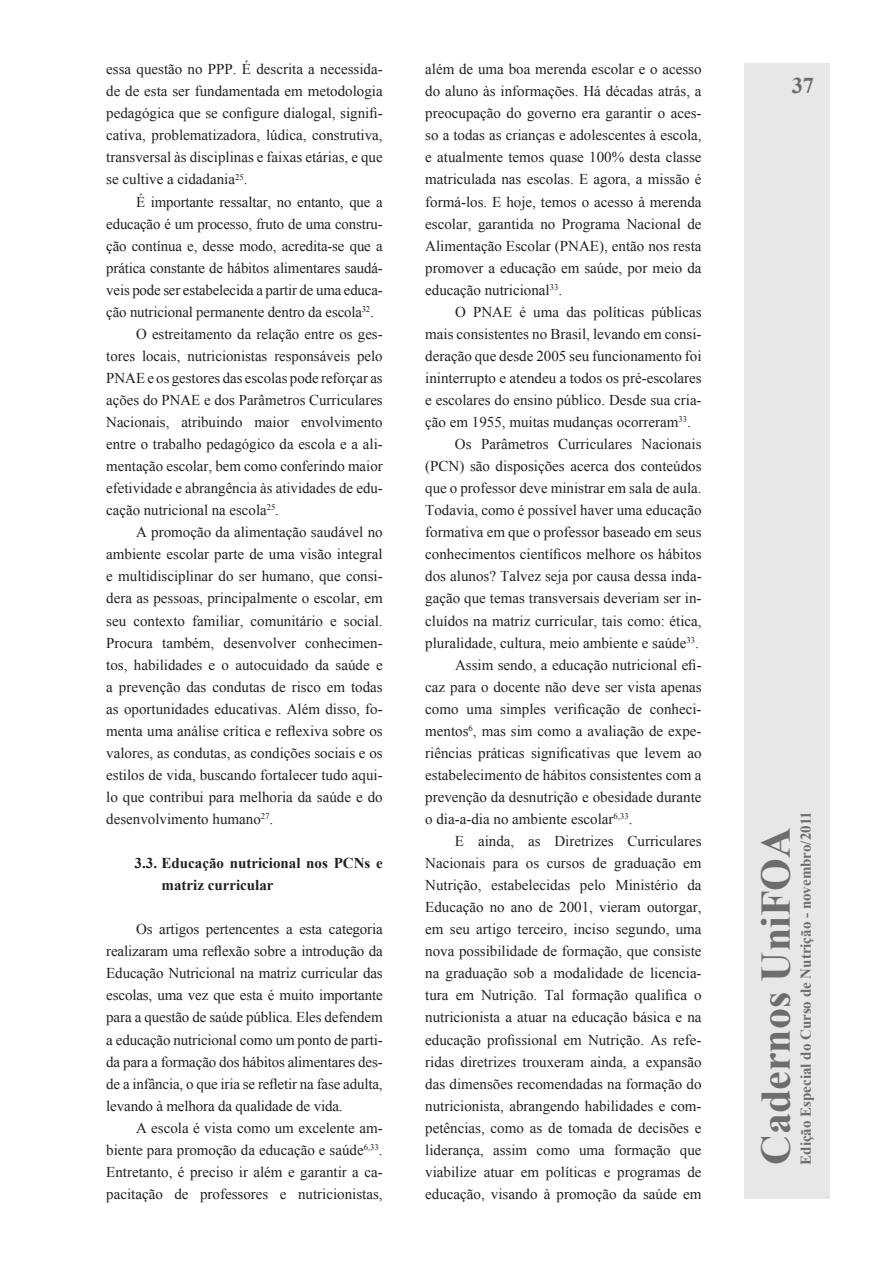
<style>
.page{position:relative;width:893px;height:1263px;background:#fff}
.page>*{position:absolute;margin:0;border:0;box-sizing:border-box;transform-origin:0 0}
.t1{font:700 42px "Times New Roman";color:#6c6d70}
.t2{font:700 22.5px "Times New Roman";color:#6c6d70}
.t3{font:15px/22px "Times New Roman";color:#231f20;text-align:justify}
.t4{font:700 15px/22px "Times New Roman";color:#231f20}
.t5{font:700 15px "Times New Roman";color:#6c6d70}
</style>
<div class="page">
<div style="left:744px;top:64px;width:85px;height:1135px;background:#e6e7e9"></div>
<p class="t3" style="left:106px;top:58px;width:278px">essa questão no PPP. É descrita a necessida&shy;de de esta ser fundamentada em metodologia pedagógica que se configure dialogal, signifi&shy;cativa, problematizadora, lúdica, construtiva, transversal às disciplinas e faixas etárias, e que se cultive a cidadania<sup>25</sup>.</p>
<p class="t3" style="left:136px;top:190px;width:248px">É importante ressaltar, no entanto, que a</p>
<p class="t3" style="left:106px;top:212px;width:278px">educação é um processo, fruto de uma constru-</p>
<p class="t3" style="left:106px;top:234px;width:278px">ção contínua e, desse modo, acredita-se que a</p>
<p class="t3" style="left:106px;top:256px;width:278px">prática constante de hábitos alimentares saudá-</p>
<p class="t3" style="left:106px;top:278px;width:278px">veis pode ser estabelecida a partir de uma educa-</p>
<p class="t3" style="left:106px;top:300px;width:269px">ção nutricional permanente dentro da escola<sup>32</sup>.</p>
<p class="t3" style="left:136px;top:323px;width:248px">O estreitamento da relação entre os ges-</p>
<p class="t3" style="left:106px;top:345px;width:278px">tores locais, nutricionistas responsáveis pelo</p>
<p class="t3" style="left:106px;top:367px;width:278px">PNAE e os gestores das escolas pode reforçar as</p>
<p class="t3" style="left:106px;top:389px;width:278px">ações do PNAE e dos Parâmetros Curriculares</p>
<p class="t3" style="left:106px;top:411px;width:278px">Nacionais, atribuindo maior envolvimento</p>
<p class="t3" style="left:106px;top:433px;width:278px">entre o trabalho pedagógico da escola e a ali-</p>
<p class="t3" style="left:106px;top:455px;width:278px">mentação escolar, bem como conferindo maior</p>
<p class="t3" style="left:106px;top:477px;width:278px">efetividade e abrangência às atividades de edu-</p>
<p class="t3" style="left:106px;top:499px;width:174px">cação nutricional na escola<sup>25</sup>.</p>
<p class="t3" style="left:136px;top:521px;width:248px">A promoção da alimentação saudável no</p>
<p class="t3" style="left:106px;top:543px;width:278px">ambiente escolar parte de uma visão integral</p>
<p class="t3" style="left:106px;top:565px;width:278px">e multidisciplinar do ser humano, que consi-</p>
<p class="t3" style="left:106px;top:587px;width:278px">dera as pessoas, principalmente o escolar, em</p>
<p class="t3" style="left:106px;top:609px;width:278px">seu contexto familiar, comunitário e social.</p>
<p class="t3" style="left:106px;top:631px;width:278px">Procura também, desenvolver conhecimen-</p>
<p class="t3" style="left:106px;top:653px;width:278px">tos, habilidades e o autocuidado da saúde e</p>
<p class="t3" style="left:106px;top:675px;width:278px">a prevenção das condutas de risco em todas</p>
<p class="t3" style="left:106px;top:697px;width:278px">as oportunidades educativas. Além disso, fo-</p>
<p class="t3" style="left:106px;top:719px;width:278px">menta uma análise crítica e reflexiva sobre os</p>
<p class="t3" style="left:106px;top:741px;width:278px">valores, as condutas, as condições sociais e os</p>
<p class="t3" style="left:106px;top:764px;width:278px">estilos de vida, buscando fortalecer tudo aqui-</p>
<p class="t3" style="left:106px;top:786px;width:278px">lo que contribui para melhoria da saúde e do</p>
<p class="t3" style="left:106px;top:808px;width:169px">desenvolvimento humano<sup>27</sup>.</p>
<p class="t4" style="left:162px;top:852px;width:223px;text-indent:-27px">3.3. Educação nutricional nos PCNs e matriz curricular</p>
<p class="t3" style="left:106px;top:918px;width:278px;text-indent:30px">Os artigos pertencentes a esta categoria realizaram uma reflexão sobre a introdução da Educação Nutricional na matriz curricular das escolas, uma vez que esta é muito importante para a questão de saúde pública. Eles defendem a educação nutricional como um ponto de parti&shy;da para a formação dos hábitos alimentares des&shy;de a infância, o que iria se refletir na fase adulta, levando à melhora da qualidade de vida.</p>
<p class="t3" style="left:106px;top:1116px;width:278px;text-indent:30px">A escola é vista como um excelente am&shy;biente para promoção da educação e saúde<sup>6,33</sup>.<br>Entretanto, é preciso ir além e garantir a ca&shy;pacitação de professores e nutricionistas,</p>
<p class="t3" style="left:425px;top:58px;width:278px">além de uma boa merenda escolar e o acesso do aluno às informações. Há décadas atrás, a preocupação do governo era garantir o aces&shy;so a todas as crianças e adolescentes à escola, e atualmente temos quase 100% desta classe matriculada nas escolas. E agora, a missão é formá-los. E hoje, temos o acesso à merenda escolar, garantida no Programa Nacional de Alimentação Escolar (PNAE), então nos resta promover a educação em saúde, por meio da educação nutricional<sup>33</sup>.</p>
<p class="t3" style="left:455px;top:300px;width:248px">O PNAE é uma das políticas públicas</p>
<p class="t3" style="left:425px;top:323px;width:278px">mais consistentes no Brasil, levando em consi-</p>
<p class="t3" style="left:425px;top:345px;width:278px">deração que desde 2005 seu funcionamento foi</p>
<p class="t3" style="left:425px;top:367px;width:278px">ininterrupto e atendeu a todos os pré-escolares</p>
<p class="t3" style="left:425px;top:389px;width:278px">e escolares do ensino público. Desde sua cria-</p>
<p class="t3" style="left:425px;top:411px;width:267px">ção em 1955, muitas mudanças ocorreram<sup>33</sup>.</p>
<p class="t3" style="left:455px;top:433px;width:248px">Os Parâmetros Curriculares Nacionais</p>
<p class="t3" style="left:425px;top:455px;width:278px">(PCN) são disposições acerca dos conteúdos</p>
<p class="t3" style="left:425px;top:477px;width:278px">que o professor deve ministrar em sala de aula.</p>
<p class="t3" style="left:425px;top:499px;width:278px">Todavia, como é possível haver uma educação</p>
<p class="t3" style="left:425px;top:521px;width:278px">formativa em que o professor baseado em seus</p>
<p class="t3" style="left:425px;top:543px;width:278px">conhecimentos científicos melhore os hábitos</p>
<p class="t3" style="left:425px;top:565px;width:278px">dos alunos? Talvez seja por causa dessa inda-</p>
<p class="t3" style="left:425px;top:587px;width:278px">gação que temas transversais deveriam ser in-</p>
<p class="t3" style="left:425px;top:609px;width:278px">cluídos na matriz curricular, tais como: ética,</p>
<p class="t3" style="left:425px;top:631px;width:275px">pluralidade, cultura, meio ambiente e saúde<sup>33</sup>.</p>
<p class="t3" style="left:455px;top:653px;width:248px">Assim sendo, a educação nutricional efi-</p>
<p class="t3" style="left:425px;top:675px;width:278px">caz para o docente não deve ser vista apenas</p>
<p class="t3" style="left:425px;top:697px;width:278px">como uma simples verificação de conheci-</p>
<p class="t3" style="left:425px;top:719px;width:278px">mentos<sup>6</sup>, mas sim como a avaliação de expe-</p>
<p class="t3" style="left:425px;top:741px;width:278px">riências práticas significativas que levem ao</p>
<p class="t3" style="left:425px;top:764px;width:278px">estabelecimento de hábitos consistentes com a</p>
<p class="t3" style="left:425px;top:786px;width:278px">prevenção da desnutrição e obesidade durante</p>
<p class="t3" style="left:425px;top:808px;width:209px">o dia-a-dia no ambiente escolar<sup>6,33</sup>.</p>
<p class="t3" style="left:455px;top:830px;width:248px">E ainda, as Diretrizes Curriculares</p>
<p class="t3" style="left:425px;top:852px;width:278px">Nacionais para os cursos de graduação em</p>
<p class="t3" style="left:425px;top:874px;width:278px">Nutrição, estabelecidas pelo Ministério da</p>
<p class="t3" style="left:425px;top:896px;width:278px">Educação no ano de 2001, vieram outorgar,</p>
<p class="t3" style="left:425px;top:918px;width:278px">em seu artigo terceiro, inciso segundo, uma</p>
<p class="t3" style="left:425px;top:940px;width:278px">nova possibilidade de formação, que consiste</p>
<p class="t3" style="left:425px;top:962px;width:278px">na graduação sob a modalidade de licencia-</p>
<p class="t3" style="left:425px;top:984px;width:278px">tura em Nutrição. Tal formação qualifica o</p>
<p class="t3" style="left:425px;top:1006px;width:278px">nutricionista a atuar na educação básica e na</p>
<p class="t3" style="left:425px;top:1028px;width:278px">educação profissional em Nutrição. As refe-</p>
<p class="t3" style="left:425px;top:1050px;width:278px">ridas diretrizes trouxeram ainda, a expansão</p>
<p class="t3" style="left:425px;top:1072px;width:278px">das dimensões recomendadas na formação do</p>
<p class="t3" style="left:425px;top:1094px;width:278px">nutricionista, abrangendo habilidades e com-</p>
<p class="t3" style="left:425px;top:1116px;width:278px">petências, como as de tomada de decisões e</p>
<p class="t3" style="left:425px;top:1138px;width:278px">liderança, assim como uma formação que</p>
<p class="t3" style="left:425px;top:1160px;width:278px">viabilize atuar em políticas e programas de</p>
<p class="t3" style="left:425px;top:1182px;width:278px">educação, visando à promoção da saúde em</p>
<h2 class="t2" style="left:792px;top:70px;width:24px">37</h2>
<h1 class="t1" style="left:747px;top:1165px;width:339px;rotate:-90deg">Cadernos UniFOA</h1>
<p class="t5" style="left:795px;top:1165px;width:355px;rotate:-90deg">Edição Especial do Curso de Nutrição - novembro/2011</p>
</div>
